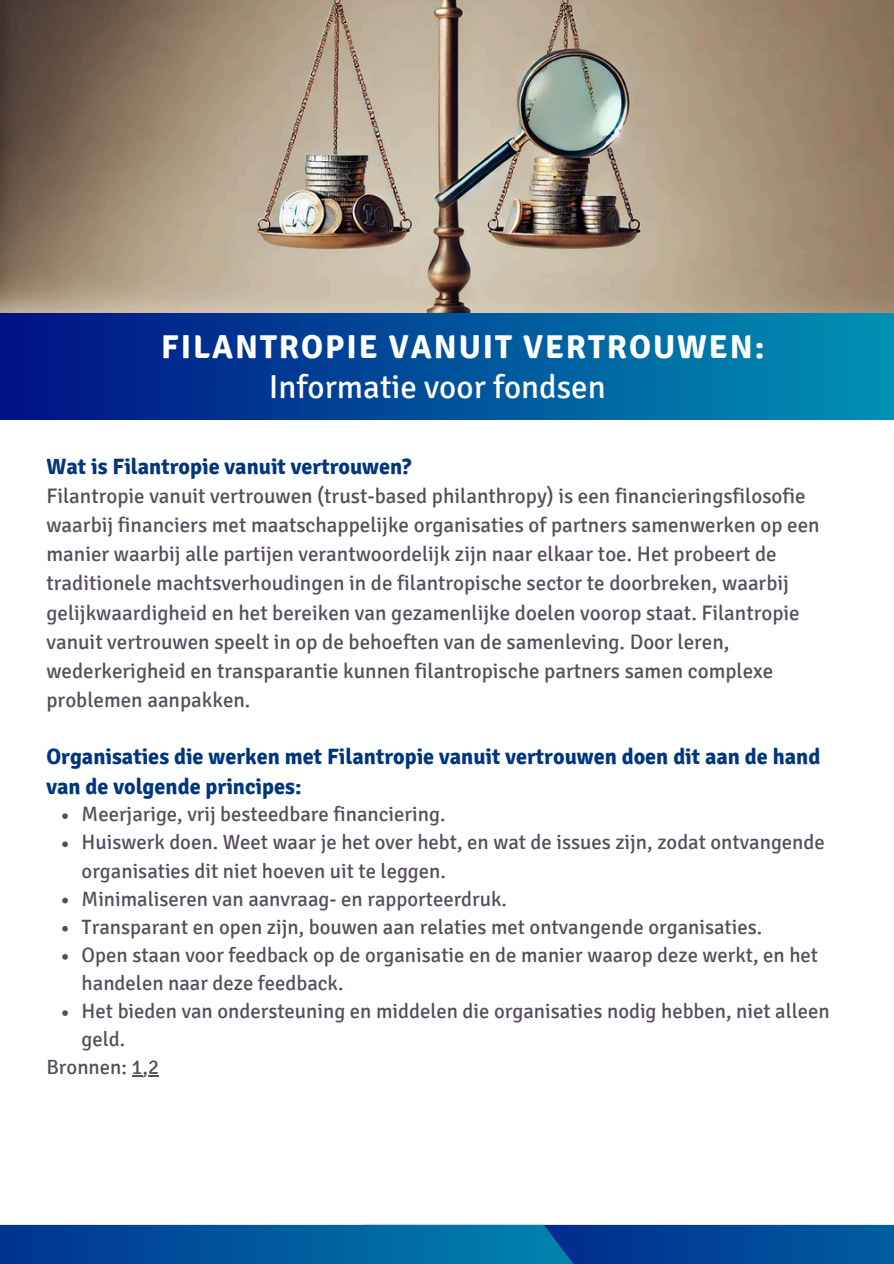
<style>
.page{position:relative;width:894px;height:1264px;background:#fff}
.page>*{position:absolute;margin:0;border:0;box-sizing:border-box;transform-origin:0 0}
.t1{font:700 33px "Signika";letter-spacing:.06em;color:#fff}
.t2{font:33px "Signika";color:#fff}
.t3{font:700 22.2px/30.3px "Signika";color:#00367f}
.t4{font:21px/29.2px "Signika";color:#564d5c}
.t5{font:20.7px/28.2px "Signika";color:#564d5c}
</style>
<div class="page">
<img style="left:0;top:0;width:893px;height:314px">
<div style="left:0;top:314px;width:893px;height:106px;background:linear-gradient(to right,#001184,#0091b2)"></div>
<svg style="left:657px;top:1224px;width:236px;height:39px;background:#05509b"></svg>
<svg style="left:0;top:1224px;width:657px;height:39px;background:#05589e"></svg>
<svg style="left:62px;top:813px;width:6px;height:6px"></svg>
<svg style="left:62px;top:841px;width:6px;height:6px"></svg>
<svg style="left:62px;top:897px;width:6px;height:6px"></svg>
<svg style="left:62px;top:926px;width:6px;height:5px"></svg>
<svg style="left:62px;top:954px;width:6px;height:5px"></svg>
<svg style="left:62px;top:1010px;width:6px;height:5px"></svg>
<svg style="left:132px;top:1075px;width:27px;height:1px"></svg>
<p class="t1" style="left:161px;top:327px;width:604px">FILANTROPIE VANUIT VERTROUWEN:</p>
<p class="t2" style="left:269px;top:367px;width:338px">Informatie voor fondsen</p>
<p class="t3" style="left:46px;top:452px;width:366px">Wat is Filantropie vanuit vertrouwen?</p>
<h1 class="t4" style="left:46px;top:481px;width:774px">Filantropie vanuit vertrouwen (trust-based philanthropy) is een financieringsfilosofie waarbij financiers met maatschappelijke organisaties of partners samenwerken op een manier waarbij alle partijen verantwoordelijk zijn naar elkaar toe. Het probeert de traditionele machtsverhoudingen in de filantropische sector te doorbreken, waarbij gelijkwaardigheid en het bereiken van gezamenlijke doelen voorop staat. Filantropie vanuit vertrouwen speelt in op de behoeften van de samenleving. Door leren, wederkerigheid en transparantie kunnen filantropische partners samen complexe problemen aanpakken.</h1>
<p class="t3" style="left:46px;top:741px;width:775px">Organisaties die werken met Filantropie vanuit vertrouwen doen dit aan de hand van de volgende principes:</p>
<h3 class="t5" style="left:82px;top:800px;width:365px">Meerjarige, vrij besteedbare financiering.</h3>
<p class="t5" style="left:82px;top:828px;width:744px">Huiswerk doen. Weet waar je het over hebt, en wat de issues zijn, zodat ontvangende organisaties dit niet hoeven uit te leggen.</p>
<p class="t5" style="left:82px;top:884px;width:427px">Minimaliseren van aanvraag- en rapporteerdruk.</p>
<p class="t5" style="left:82px;top:913px;width:682px">Transparant en open zijn, bouwen aan relaties met ontvangende organisaties.</p>
<p class="t5" style="left:82px;top:941px;width:737px">Open staan voor feedback op de organisatie en de manier waarop deze werkt, en het handelen naar deze feedback.</p>
<p class="t5" style="left:82px;top:997px;width:749px">Het bieden van ondersteuning en middelen die organisaties nodig hebben, niet alleen geld.</p>
<p class="t5" style="left:46px;top:1053px;width:114px">Bronnen: 1,2</p>
</div>
